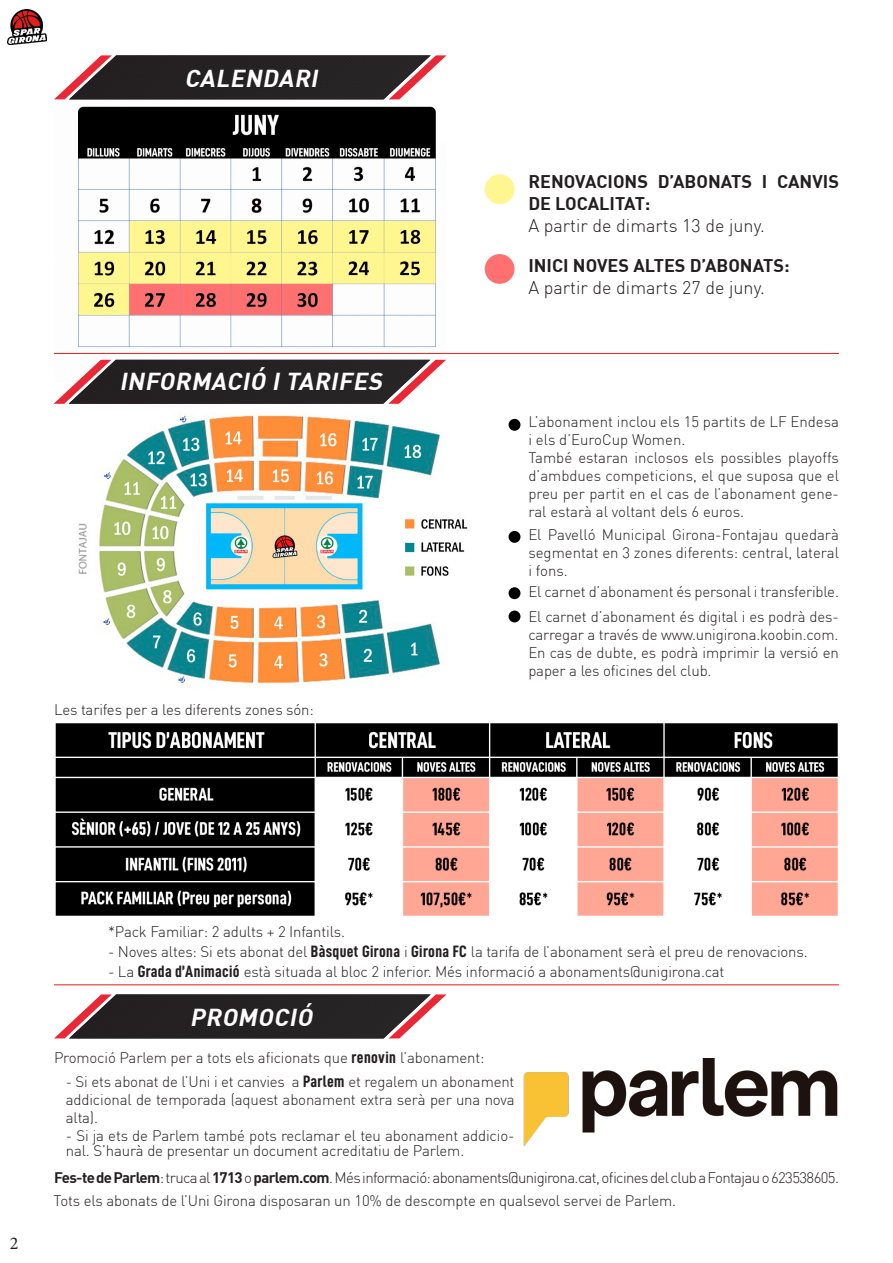
<style>
.page{position:relative;width:893px;height:1263px;background:#fff}
.page>*{position:absolute;margin:0;border:0;box-sizing:border-box;transform-origin:0 0}
.t1{font:italic 700 24px "DIN";color:#fff}
.t2{font:700 18px/21.6px "DIN";color:#231f20}
.t3{font:300 18px "DIN";color:#231f20}
.t4{font:18px "Minion Pro";color:#231f20}
.t5{font:300 15px/18px "DIN";letter-spacing:-.01em;color:#231f20;text-align:justify}
.t6{font:300 15px "DIN";letter-spacing:-.04em;color:#231f20}
.s1{font-family:"D DIN Condensed Bold";font-weight:400;font-size:16.5px}
.s2{font-weight:700}
</style>
<div class="page">
<img style="left:8px;top:9px;width:38px;height:36px">
<svg style="left:54px;top:55px;width:392px;height:44px;background:#4f4243"></svg>
<img style="left:54px;top:106px;width:392px;height:254px">
<div style="left:485px;top:174px;width:29px;height:30px;background:#fff68f;border-radius:50%"></div>
<div style="left:485px;top:254px;width:29px;height:30px;background:#ff7070;border-radius:50%"></div>
<hr style="left:54px;top:353px;width:785px;height:1px;background:#e1211c">
<svg style="left:54px;top:360px;width:392px;height:44px;background:#4f4143"></svg>
<img style="left:78px;top:413px;width:390px;height:275px">
<div style="left:509px;top:531px;width:11px;height:12px;background:#000;border-radius:50%"></div>
<div style="left:509px;top:419px;width:11px;height:12px;background:#000;border-radius:50%"></div>
<div style="left:509px;top:587px;width:11px;height:12px;background:#000;border-radius:50%"></div>
<div style="left:509px;top:610px;width:11px;height:12px;background:#000;border-radius:50%"></div>
<img style="left:55px;top:723px;width:783px;height:193px">
<hr style="left:54px;top:984px;width:785px;height:1px;background:#e1211c">
<svg style="left:54px;top:994px;width:392px;height:44px;background:#4f4244"></svg>
<img style="left:523px;top:1058px;width:315px;height:89px">
<p class="t1" style="left:184px;top:63px;width:140px">CALENDARI</p>
<p class="t1" style="left:119px;top:366px;width:269px">INFORMACIÓ ITARIFES</p>
<p class="t5" style="left:54px;top:700px;width:261px">Les tarifes per a les diferents zones són:</p>
<p class="t2" style="left:528px;top:170px;width:312px">RENOVACIONS D’ABONATS I CANVIS<br>DE LOCALITAT:</p>
<p class="t3" style="left:528px;top:214px;width:238px">A partir de dimarts 13 de juny.</p>
<p class="t2" style="left:528px;top:254px;width:263px">INICI NOVES ALTES D’ABONATS:</p>
<p class="t3" style="left:528px;top:276px;width:238px">A partir de dimarts 27 de juny.</p>
<p class="t5" style="left:528px;top:413px;width:312px">L’abonament inclou els 15 partits de LF Endesa i els d’EuroCup Women.</p>
<p class="t5" style="left:528px;top:449px;width:312px">També estaran inclosos els possibles playoffs d’ambdues competicions, el que suposa que el preu per partit en el cas de l’abonament gene&shy;ral estarà al voltant dels 6 euros.</p>
<p class="t5" style="left:528px;top:526px;width:312px">El Pavelló Municipal Girona-Fontajau quedarà segmentat en 3 zones diferents: central, lateral i fons.</p>
<p class="t5" style="left:528px;top:583px;width:312px">El carnet d’abonament és personal i transferible.</p>
<p class="t5" style="left:528px;top:607px;width:312px">El carnet d’abonament és digital i es podrà des&shy;carregar a través de www.unigirona.koobin.com.</p>
<p class="t5" style="left:528px;top:643px;width:312px">En cas de dubte, es podrà imprimir la versió en paper a les oficines del club.</p>
<p class="t4" style="left:10px;top:1231px;width:10px">2</p>
<p class="t5" style="left:108px;top:923px;width:239px">*Pack Familiar: 2 adults + 2 Infantils.</p>
<p class="t5" style="left:108px;top:943px;width:701px">- Noves altes: Si ets abonat del <span class="s1">Bàsquet Girona</span> i <span class="s1">Girona FC</span> la tarifa de l’abonament serà el preu de renovacions.</p>
<p class="t5" style="left:108px;top:962px;width:618px">- La <span class="s1">Grada d’Animació</span> està situada al bloc 2 inferior. Més informació a abonaments@unigirona.cat</p>
<p class="t1" style="left:190px;top:1002px;width:129px">PROMOCIÓ</p>
<p class="t5" style="left:54px;top:1048px;width:432px">Promoció Parlem per a tots els aficionats que <span class="s1">renovin</span> l’abonament:</p>
<p class="t5" style="left:66px;top:1073px;width:450px">- Si ets abonat de l’Uni i et canvies a <span class="s1">Parlem</span> et regalem un abonament addicional de temporada (aquest abonament extra serà per una nova alta).</p>
<p class="t5" style="left:66px;top:1127px;width:450px">- Si ja ets de Parlem també pots reclamar el teu abonament addicio-</p>
<p class="t6" style="left:54px;top:1168px;width:786px"><span class="s2">Fes-te de Parlem</span>: truca al <span class="s2">1713</span> o <span class="s2">parlem.com</span>. Més informació: abonaments@unigirona.cat, oficines del club a Fontajau o 623538605.</p>
<p class="t5" style="left:66px;top:1141px;width:400px">nal. S’haurà de presentar un document acreditatiu de Parlem.</p>
<p class="t5" style="left:54px;top:1192px;width:624px">Tots els abonats de l’Uni Girona disposaran un 10% de descompte en qualsevol servei de Parlem.</p>
</div>
